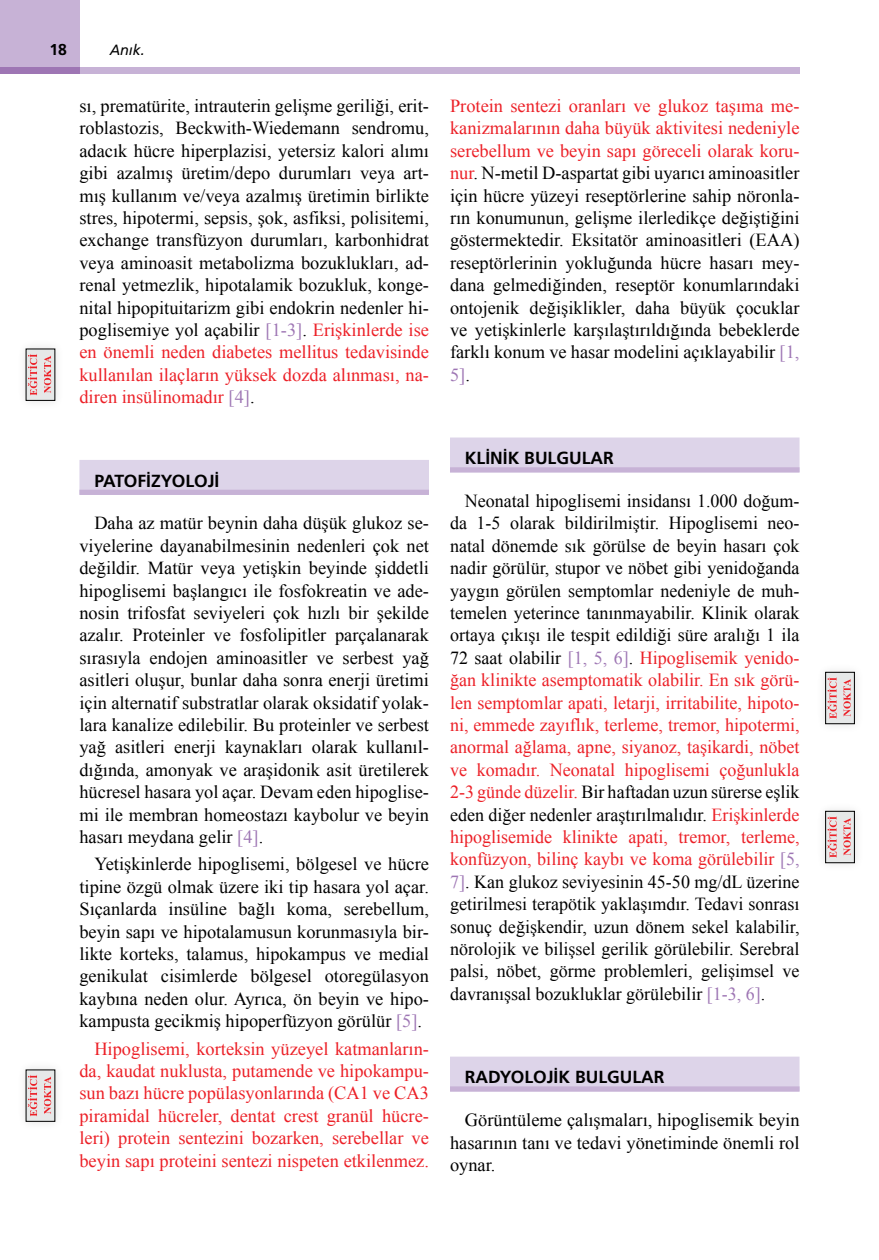
<style>
.page{position:relative;width:879px;height:1260px;background:#fff}
.page>*{position:absolute;margin:0;border:0;box-sizing:border-box;transform-origin:0 0}
.t1{font:18.38px/22.4px "Times New Roman";color:#000;text-align:justify}
.t2{font:18.38px/22.4px "Times New Roman";color:#ec2027;text-align:justify}
.t3{font:17.5px "Frutiger Bold Tr";color:#000}
.t4{font:15.75px "Frutiger Bold Tr";color:#000}
.t5{font:14.88px "Frutiger Italic Tr";color:#000;scale:.96 1}
.s1{color:#9e76b4}
.s2{color:#ec2027}
</style>
<div class="page">
<div style="left:79px;top:67px;width:720px;height:7px;background:#c7b2d6"></div>
<div style="left:0;top:0;width:79px;height:74px;background:#c7b2d6"></div>
<div style="left:0;top:67px;width:79px;height:7px;background:#9e76b4"></div>
<div style="left:79px;top:460px;width:350px;height:35px;background:#ddd4e9"></div>
<div style="left:79px;top:490px;width:350px;height:5px;background:#c7b2d6"></div>
<div style="left:450px;top:438px;width:349px;height:34px;background:#ddd4e9"></div>
<div style="left:450px;top:467px;width:349px;height:6px;background:#c7b2d6"></div>
<div style="left:450px;top:1057px;width:349px;height:34px;background:#ddd4e9"></div>
<div style="left:450px;top:1086px;width:349px;height:6px;background:#c7b2d6"></div>
<div style="left:16px;top:339px;width:49px;height:71px;background:#000;opacity:.12"></div>
<div style="left:26px;top:349px;width:29px;height:51px;background:#e6e8e8"></div>
<svg style="left:28px;top:354px;width:9px;height:41px"></svg>
<svg style="left:44px;top:356px;width:7px;height:37px"></svg>
<div style="left:16px;top:1060px;width:49px;height:71px;background:#000;opacity:.12"></div>
<div style="left:26px;top:1070px;width:29px;height:51px;background:#e6e8e8"></div>
<svg style="left:28px;top:1075px;width:9px;height:41px"></svg>
<svg style="left:44px;top:1077px;width:7px;height:37px"></svg>
<div style="left:815px;top:662px;width:48px;height:72px;background:#000;opacity:.12"></div>
<div style="left:825px;top:672px;width:28px;height:52px;background:#e6e8e8"></div>
<svg style="left:826px;top:677px;width:10px;height:42px"></svg>
<svg style="left:843px;top:679px;width:7px;height:37px"></svg>
<div style="left:824px;top:672px;width:30px;height:52px;border:1px solid #000"></div>
<div style="left:815px;top:801px;width:48px;height:72px;background:#000;opacity:.12"></div>
<div style="left:825px;top:811px;width:28px;height:52px;background:#e6e8e8"></div>
<svg style="left:826px;top:816px;width:10px;height:42px"></svg>
<svg style="left:843px;top:818px;width:7px;height:37px"></svg>
<div style="left:824px;top:811px;width:30px;height:52px;border:1px solid #000"></div>
<p class="t4" style="left:49px;top:40px;width:19px">18</p>
<p class="t5" style="left:110px;top:41px;width:38px">Anık.</p>
<p class="t1" style="left:79px;top:94px;width:351px">sı, prematürite, intrauterin gelişme geriliği, erit&shy;roblastozis, Beckwith-Wiedemann sendromu, adacık hücre hiperplazisi, yetersiz kalori alımı gibi azalmış üretim/depo durumları veya art&shy;mış kullanım ve/veya azalmış üretimin birlikte stres, hipotermi, sepsis, şok, asfiksi, polisitemi, exchange transfüzyon durumları, karbonhidrat veya aminoasit metabolizma bozuklukları, ad&shy;renal yetmezlik, hipotalamik bozukluk, konge&shy;nital hipopituitarizm gibi endokrin nedenler hi&shy;poglisemiye yol açabilir <span class="s1">[1-3]</span>. <span class="s2">Erişkinlerde ise en önemli neden diabetes mellitus tedavisinde kullanılan ilaçların yüksek dozda alınması, na&shy;diren insülinomadır</span> <span class="s1">[4]</span>.</p>
<p class="t3" style="left:94px;top:470px;width:126px">PATOFİZYOLOJİ</p>
<p class="t1" style="left:79px;top:512px;width:351px;text-indent:15px">Daha az matür beynin daha düşük glukoz se&shy;viyelerine dayanabilmesinin nedenleri çok net değildir. Matür veya yetişkin beyinde şiddetli hipoglisemi başlangıcı ile fosfokreatin ve ade&shy;nosin trifosfat seviyeleri çok hızlı bir şekilde azalır. Proteinler ve fosfolipitler parçalanarak sırasıyla endojen aminoasitler ve serbest yağ asitleri oluşur, bunlar daha sonra enerji üretimi için alternatif substratlar olarak oksidatif yolak&shy;lara kanalize edilebilir. Bu proteinler ve serbest yağ asitleri enerji kaynakları olarak kullanıl&shy;dığında, amonyak ve araşidonik asit üretilerek hücresel hasara yol açar. Devam eden hipoglise&shy;mi ile membran homeostazı kaybolur ve beyin hasarı meydana gelir <span class="s1">[4]</span>.</p>
<p class="t1" style="left:79px;top:853px;width:351px;text-indent:15px">Yetişkinlerde hipoglisemi, bölgesel ve hücre tipine özgü olmak üzere iki tip hasara yol açar.<br>Sıçanlarda insüline bağlı koma, serebellum, beyin sapı ve hipotalamusun korunmasıyla bir&shy;likte korteks, talamus, hipokampus ve medial genikulat cisimlerde bölgesel otoregülasyon kaybına neden olur. Ayrıca, ön beyin ve hipo&shy;kampusta gecikmiş hipoperfüzyon görülür <span class="s1">[5]</span>.</p>
<p class="t2" style="left:79px;top:1037px;width:351px;text-indent:15px">Hipoglisemi, korteksin yüzeyel katmanların&shy;da, kaudat nuklusta, putamende ve hipokampu&shy;sun bazı hücre popülasyonlarında (CA1 ve CA3 piramidal hücreler, dentat crest granül hücre&shy;leri) protein sentezini bozarken, serebellar ve beyin sapı proteini sentezi nispeten etkilenmez.</p>
<p class="t1" style="left:450px;top:94px;width:351px"><span class="s2">Protein sentezi oranları ve glukoz taşıma me&shy;kanizmalarının daha büyük aktivitesi nedeniyle serebellum ve beyin sapı göreceli olarak koru&shy;nur</span>. N-metil D-aspartat gibi uyarıcı aminoasitler için hücre yüzeyi reseptörlerine sahip nöronla&shy;rın konumunun, gelişme ilerledikçe değiştiğini göstermektedir. Eksitatör aminoasitleri (EAA) reseptörlerinin yokluğunda hücre hasarı mey&shy;dana gelmediğinden, reseptör konumlarındaki ontojenik değişiklikler, daha büyük çocuklar ve yetişkinlerle karşılaştırıldığında bebeklerde farklı konum ve hasar modelini açıklayabilir <span class="s1">[1, 5]</span>.</p>
<p class="t3" style="left:464px;top:448px;width:150px">KLİNİK BULGULAR</p>
<p class="t1" style="left:450px;top:489px;width:351px;text-indent:15px">Neonatal hipoglisemi insidansı 1.000 doğum&shy;da 1-5 olarak bildirilmiştir. Hipoglisemi neo&shy;natal dönemde sık görülse de beyin hasarı çok nadir görülür, stupor ve nöbet gibi yenidoğanda yaygın görülen semptomlar nedeniyle de muh&shy;temelen yeterince tanınmayabilir. Klinik olarak ortaya çıkışı ile tespit edildiği süre aralığı 1 ila 72 saat olabilir <span class="s1">[1, 5, 6]</span>. <span class="s2">Hipoglisemik yenido&shy;ğan klinikte asemptomatik olabilir. En sık görü&shy;len semptomlar apati, letarji, irritabilite, hipoto&shy;ni, emmede zayıflık, terleme, tremor, hipotermi, anormal ağlama, apne, siyanoz, taşikardi, nöbet ve komadır. Neonatal hipoglisemi çoğunlukla 2-3 günde düzelir.</span> Bir haftadan uzun sürerse eşlik eden diğer nedenler araştırılmalıdır. <span class="s2">Erişkinlerde hipoglisemide klinikte apati, tremor, terleme, konfüzyon, bilinç kaybı ve koma görülebilir</span> <span class="s1">[5, 7]</span>. Kan glukoz seviyesinin 45-50 mg/dL üzerine getirilmesi terapötik yaklaşımdır. Tedavi sonrası sonuç değişkendir, uzun dönem sekel kalabilir, nörolojik ve bilişsel gerilik görülebilir. Serebral palsi, nöbet, görme problemleri, gelişimsel ve davranışsal bozukluklar görülebilir <span class="s1">[1-3, 6]</span>.</p>
<p class="t3" style="left:464px;top:1067px;width:201px">RADYOLOJİK BULGULAR</p>
<p class="t1" style="left:450px;top:1109px;width:351px;text-indent:15px">Görüntüleme çalışmaları, hipoglisemik beyin hasarının tanı ve tedavi yönetiminde önemli rol oynar.</p>
</div>
